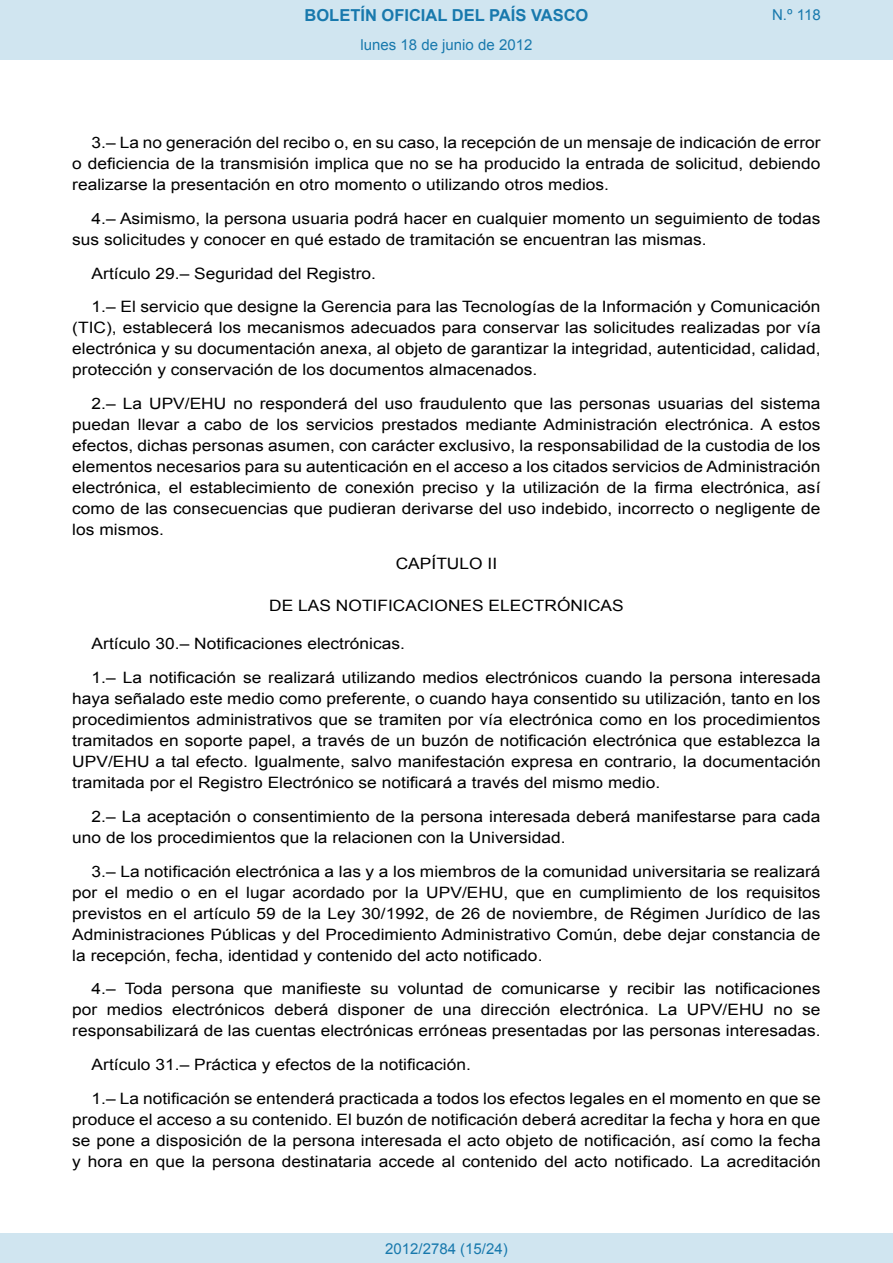
<style>
.page{position:relative;width:893px;height:1263px;background:#fff}
.page>*{position:absolute;margin:0;border:0;box-sizing:border-box;transform-origin:0 0}
.t1{font:700 16.5px "Arial";color:#1879ad}
.BOPVDetalle{font:15.6px/21px "Arial";color:#000;text-align:justify;scale:1.11 1}
.BOPVClave{font:15.6px "Arial";color:#000;scale:1.11 1}
.BOPVClaveSin{font:15.6px "Arial";color:#000;scale:1.11 1}
.Paginacion_Centro{font:15px "Arial";color:#1879ad}
</style>
<div class="page">
<div style="left:0;top:0;width:893px;height:60px;background:#d0e5f0"></div>
<div style="left:0;top:1233px;width:893px;height:30px;background:#d0e5f0"></div>
<p class="t1" style="left:305px;top:4px;width:285px">BOLETÍN OFICIAL DEL PAÍS VASCO</p>
<p class="Paginacion_Centro" style="left:361px;top:35px;width:173px">lunes 18 de junio de 2012</p>
<p class="Paginacion_Centro" style="left:772px;top:5px;width:50px">N.º 118</p>
<p class="BOPVDetalle" style="left:72px;top:132px;width:676px;text-indent:19px">3.– La no generación del recibo o, en su caso, la recepción de un mensaje de indicación de error o deficiencia de la transmisión implica que no se ha producido la entrada de solicitud, debiendo realizarse la presentación en otro momento o utilizando otros medios.</p>
<p class="BOPVDetalle" style="left:72px;top:208px;width:676px;text-indent:19px">4.– Asimismo, la persona usuaria podrá hacer en cualquier momento un seguimiento de todas sus solicitudes y conocer en qué estado de tramitación se encuentran las mismas.</p>
<p class="BOPVDetalle" style="left:92px;top:263px;width:258px">Artículo 29.– Seguridad del Registro.</p>
<p class="BOPVDetalle" style="left:72px;top:297px;width:676px;text-indent:19px">1.– El servicio que designe la Gerencia para las Tecnologías de la Información y Comunicación (TIC), establecerá los mecanismos adecuados para conservar las solicitudes realizadas por vía electrónica y su documentación anexa, al objeto de garantizar la integridad, autenticidad, calidad, protección y conservación de los documentos almacenados.</p>
<p class="BOPVDetalle" style="left:72px;top:393px;width:676px;text-indent:19px">2.– La UPV/EHU no responderá del uso fraudulento que las personas usuarias del sistema puedan llevar a cabo de los servicios prestados mediante Administración electrónica. A estos efectos, dichas personas asumen, con carácter exclusivo, la responsabilidad de la custodia de los elementos necesarios para su autenticación en el acceso a los citados servicios de Administración electrónica, el establecimiento de conexión preciso y la utilización de la firma electrónica, así como de las consecuencias que pudieran derivarse del uso indebido, incorrecto o negligente de los mismos.</p>
<p class="BOPVClaveSin" style="left:396px;top:553px;width:93px">CAPÍTULO II</p>
<p class="BOPVClave" style="left:269px;top:595px;width:321px">DE LAS NOTIFICACIONES ELECTRÓNICAS</p>
<p class="BOPVDetalle" style="left:92px;top:633px;width:284px">Artículo 30.– Notificaciones electrónicas.</p>
<p class="BOPVDetalle" style="left:72px;top:667px;width:676px;text-indent:19px">1.– La notificación se realizará utilizando medios electrónicos cuando la persona interesada haya señalado este medio como preferente, o cuando haya consentido su utilización, tanto en los procedimientos administrativos que se tramiten por vía electrónica como en los procedimientos tramitados en soporte papel, a través de un buzón de notificación electrónica que establezca la UPV/EHU a tal efecto. Igualmente, salvo manifestación expresa en contrario, la documentación tramitada por el Registro Electrónico se notificará a través del mismo medio.</p>
<p class="BOPVDetalle" style="left:72px;top:806px;width:675px;text-indent:19px">2.– La aceptación o consentimiento de la persona interesada deberá manifestarse para cada uno de los procedimientos que la relacionen con la Universidad.</p>
<p class="BOPVDetalle" style="left:72px;top:861px;width:676px;text-indent:19px">3.– La notificación electrónica a las y a los miembros de la comunidad universitaria se realizará por el medio o en el lugar acordado por la UPV/EHU, que en cumplimiento de los requisitos previstos en el artículo 59 de la Ley 30/1992, de 26 de noviembre, de Régimen Jurídico de las Administraciones Públicas y del Procedimiento Administrativo Común, debe dejar constancia de la recepción, fecha, identidad y contenido del acto notificado.</p>
<p class="BOPVDetalle" style="left:72px;top:978px;width:676px;text-indent:19px">4.– Toda persona que manifieste su voluntad de comunicarse y recibir las notificaciones por medios electrónicos deberá disponer de una dirección electrónica. La UPV/EHU no se responsabilizará de las cuentas electrónicas erróneas presentadas por las personas interesadas.</p>
<p class="BOPVDetalle" style="left:92px;top:1054px;width:343px">Artículo 31.– Práctica y efectos de la notificación.</p>
<p class="BOPVDetalle" style="left:72px;top:1088px;width:676px;text-indent:19px">1.– La notificación se entenderá practicada a todos los efectos legales en el momento en que se produce el acceso a su contenido. El buzón de notificación deberá acreditar la fecha y hora en que se pone a disposición de la persona interesada el acto objeto de notificación, así como la fecha y hora en que la persona destinataria accede al contenido del acto notificado. La acreditación</p>
<p class="Paginacion_Centro" style="left:385px;top:1238px;width:124px">2012/2784 (15/24)</p>
</div>
